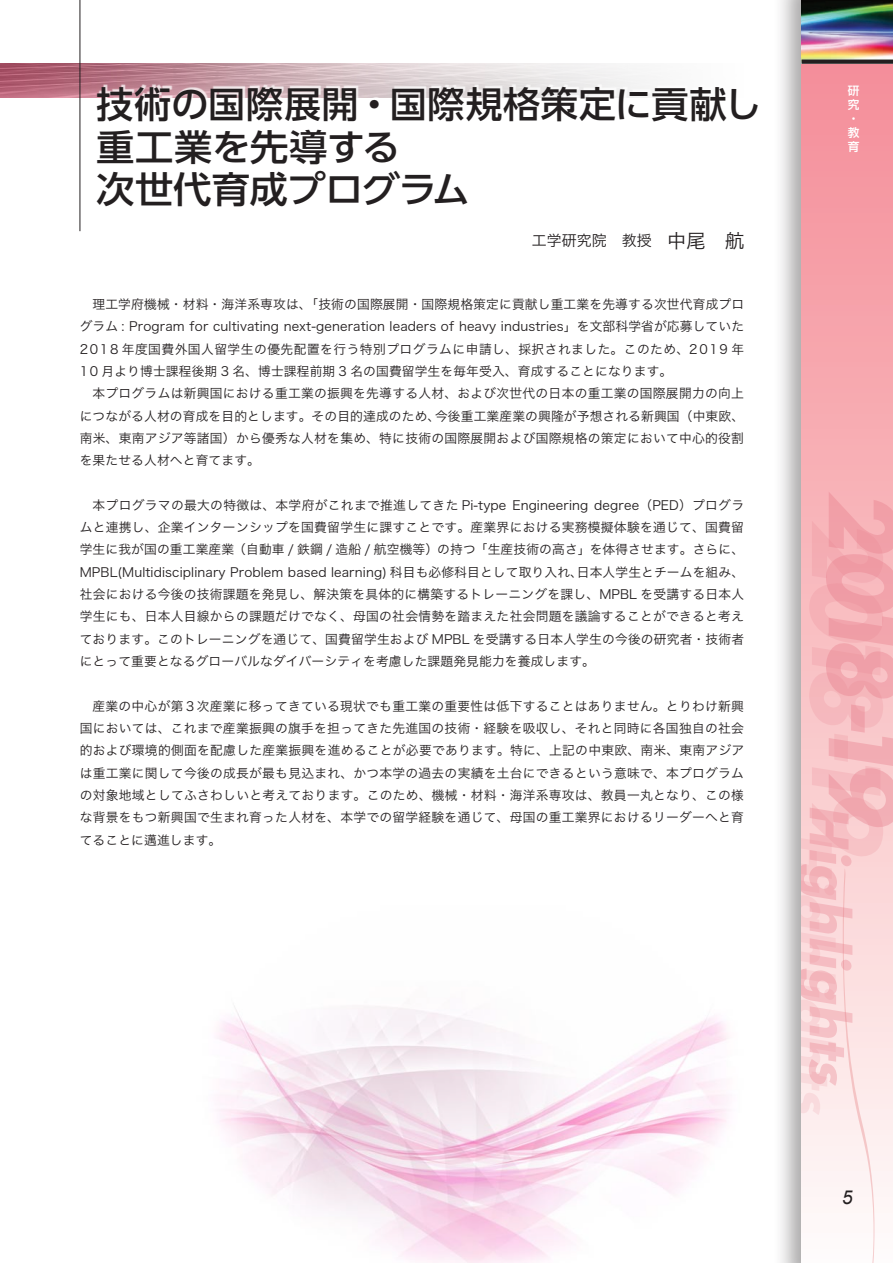
<style>
.page{position:relative;width:893px;height:1263px;background:#fff}
.page>*{position:absolute;margin:0;border:0;box-sizing:border-box;transform-origin:0 0}
.t1{font:500 36.3px/42.6px "UD Shin Go Pr 6 N";color:#231f20}
.t2{font:italic 19.2px "Arial";color:#231f20}
.t3{font:14.85px "Hira Kaku Pro W3";letter-spacing:.01em;color:#231f20}
.t4{font:12.75px/22.4px "Hira Kaku Pro W3";letter-spacing:.01em;color:#231f20;text-align:justify}
.t5{font:500 11.7px/14.1px "Shin Go Pro";color:#fff}
.s1{font-size:19.2px}
</style>
<div class="page">
<div style="left:773px;top:0;width:120px;height:1263px;background:#231f20;opacity:.4"></div>
<svg style="left:801px;top:64px;width:92px;height:428px;background:#f69fa8"></svg>
<svg style="left:801px;top:492px;width:92px;height:771px"></svg>
<img style="left:801px;top:0;width:92px;height:60px">
<svg style="left:801px;top:60px;width:92px;height:4px"></svg>
<img style="left:217px;top:1006px;width:512px;height:257px">
<img style="left:0;top:64px;width:649px;height:34px">
<div style="left:99px;top:84px;width:662px;height:121px;background:#fff"></div>
<hr style="left:80px;top:0;width:1px;height:231px;background:#231f20">
<h1 class="t1" style="left:96px;top:82px;width:666px">技術の国際展開・国際規格策定に貢献し重工業を先導する<br>次世代育成プログラム</h1>
<p class="t3" style="left:532px;top:228px;width:214px">工学研究院　教授　<span class="s1">中尾　航</span></p>
<p class="t4" style="left:80px;top:292px;width:666px;text-indent:13px">理工学府機械・材料・海洋系専攻は、「技術の国際展開・国際規格策定に貢献し重工業を先導する次世代育成プログラム : Program for cultivating next-generation leaders of heavy industries」を文部科学省が応募していた2018 年度国費外国人留学生の優先配置を行う特別プログラムに申請し、採択されました。このため、2019 年10 月より博士課程後期 3 名、博士課程前期 3 名の国費留学生を毎年受入、育成することになります。</p>
<p class="t4" style="left:80px;top:381px;width:666px;text-indent:13px">本プログラムは新興国における重工業の振興を先導する人材、および次世代の日本の重工業の国際展開力の向上につながる人材の育成を目的とします。その目的達成のため、今後重工業産業の興隆が予想される新興国（中東欧、南米、東南アジア等諸国）から優秀な人材を集め、特に技術の国際展開および国際規格の策定において中心的役割を果たせる人材へと育てます。</p>
<p class="t4" style="left:80px;top:493px;width:666px;text-indent:13px">本プログラマの最大の特徴は、本学府がこれまで推進してきた Pi-type Engineering degree（PED）プログラムと連携し、企業インターンシップを国費留学生に課すことです。産業界における実務模擬体験を通じて、国費留学生に我が国の重工業産業（自動車 / 鉄鋼 / 造船 / 航空機等）の持つ「生産技術の高さ」を体得させます。さらに、MPBL(Multidisciplinary Problem based learning) 科目も必修科目として取り入れ、日本人学生とチームを組み、社会における今後の技術課題を発見し、解決策を具体的に構築するトレーニングを課し、MPBL を受講する日本人学生にも、日本人目線からの課題だけでなく、母国の社会情勢を踏まえた社会問題を議論することができると考えております。このトレーニングを通じて、国費留学生および MPBL を受講する日本人学生の今後の研究者・技術者にとって重要となるグローバルなダイバーシティを考慮した課題発見能力を養成します。</p>
<p class="t4" style="left:80px;top:694px;width:666px;text-indent:13px">産業の中心が第３次産業に移ってきている現状でも重工業の重要性は低下することはありません。とりわけ新興国においては、これまで産業振興の旗手を担ってきた先進国の技術・経験を吸収し、それと同時に各国独自の社会的および環境的側面を配慮した産業振興を進めることが必要であります。特に、上記の中東欧、南米、東南アジアは重工業に関して今後の成長が最も見込まれ、かつ本学の過去の実績を土台にできるという意味で、本プログラムの対象地域としてふさわしいと考えております。このため、機械・材料・海洋系専攻は、教員一丸となり、この様な背景をもつ新興国で生まれ育った人材を、本学での留学経験を通じて、母国の重工業界におけるリーダーへと育てることに邁進します。</p>
<p class="t5" style="left:848px;top:82px;width:13px">研究・教育</p>
<h2 class="t2" style="left:842px;top:1185px;width:12px">5</h2>
</div>
